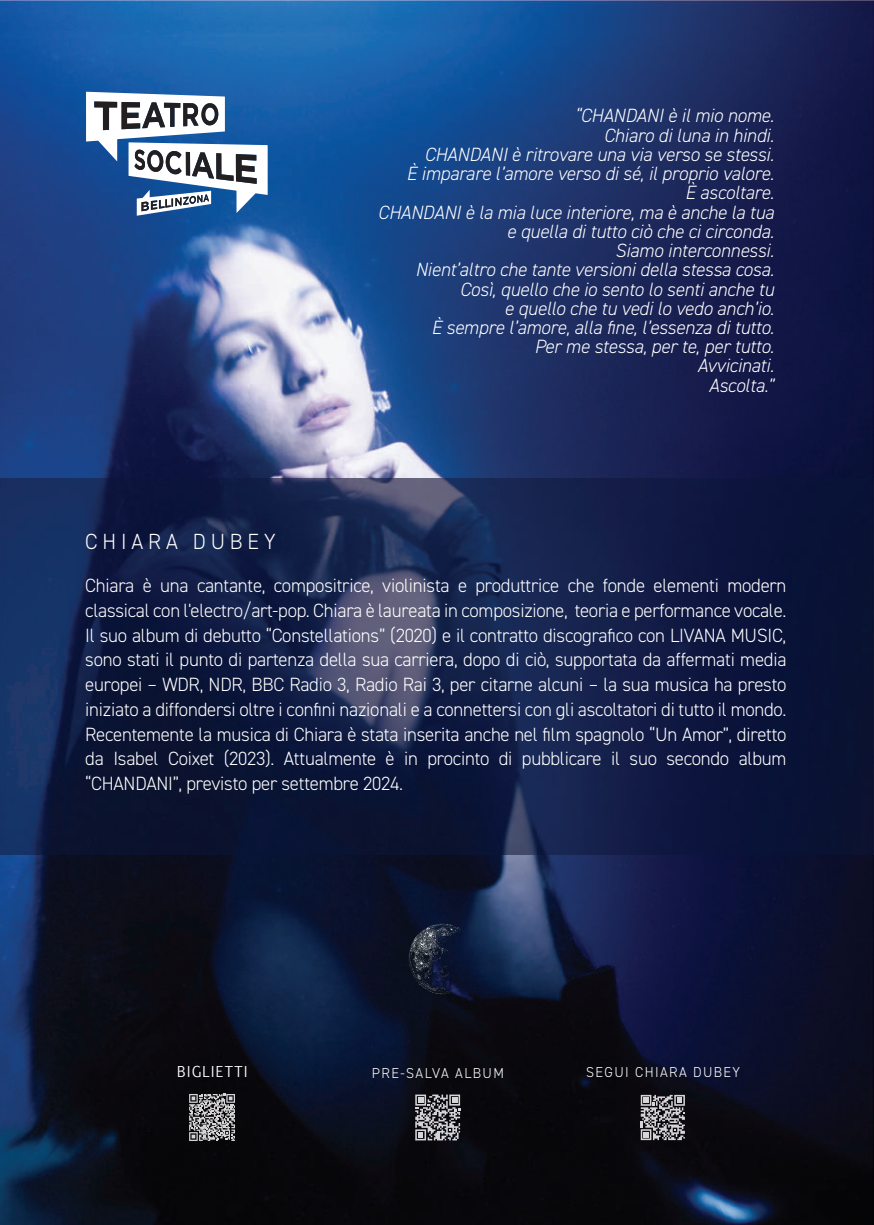
<style>
.page{position:relative;width:874px;height:1225px;background:#fff}
.page>*{position:absolute;margin:0;border:0;box-sizing:border-box;transform-origin:0 0}
.t1{font:300 22px "DIN2014";color:#fff}
.t2{font:300 19.2px/24.8px "DIN2014";letter-spacing:-.01em;color:#fff;text-align:justify}
.t3{font:italic 300 19.2px/19.2px "DIN2014";letter-spacing:-.005em;color:#fff;text-align:right}
.t4{font:300 14.4px "DIN2014";letter-spacing:.1em;color:#fff}
.t5{font:14.4px "Euphemia UCAS";letter-spacing:.1em;color:#fff}
</style>
<div class="page">
<img style="left:0;top:0;width:873px;height:1225px">
<img style="left:0;top:479px;width:873px;height:375px">
<svg style="left:408px;top:923px;width:58px;height:72px;background:#1b2338"></svg>
<svg style="left:640px;top:1094px;width:44px;height:46px;background:#78777a"></svg>
<svg style="left:415px;top:1094px;width:45px;height:46px;background:#747376"></svg>
<svg style="left:189px;top:1094px;width:46px;height:47px;background:#807f80"></svg>
<svg style="left:86px;top:92px;width:181px;height:124px"></svg>
<p class="t3" style="left:378px;top:106px;width:397px">“CHANDANI è il mio nome.<br>Chiaro di luna in hindi.<br>CHANDANI è ritrovare una via verso se stessi.<br>È imparare l’amore verso di sé, il proprio valore.<br>È ascoltare.<br>CHANDANI è la mia luce interiore, ma è anche la tua e quella di tutto ciò che ci circonda.<br>Siamo interconnessi.<br>Nient’altro che tante versioni della stessa cosa.<br>Così, quello che io sento lo senti anche tu<br>e quello che tu vedi lo vedo anch’io.<br>È sempre l’amore, alla fine, l’essenza di tutto.<br>Per me stessa, per te, per tutto.<br>Avvicinati.<br>Ascolta.”</p>
<p class="t1" style="left:85px;top:528px;width:192px">C H I A R A D U B E Y</p>
<p class="t2" style="left:85px;top:573px;width:702px">Chiara è una cantante, compositrice, violinista e produttrice che fonde elementi modern classical con l'electro/art-pop. Chiara è laureata in composizione, teoria e performance vocale.<br>Il suo album di debutto “Constellations” (2020) e il contratto discografico con LIVANA MUSIC, sono stati il punto di partenza della sua carriera, dopo di ciò, supportata da affermati media europei – WDR, NDR, BBC Radio 3, Radio Rai 3, per citarne alcuni – la sua musica ha presto iniziato a diffondersi oltre i confini nazionali e a connettersi con gli ascoltatori di tutto il mondo.<br>Recentemente la musica di Chiara è stata inserita anche nel film spagnolo “Un Amor”, diretto da Isabel Coixet (2023). Attualmente è in procinto di pubblicare il suo secondo album “CHANDANI”, previsto per settembre 2024.</p>
<p class="t5" style="left:177px;top:1061px;width:72px">BIGLIETTI</p>
<p class="t4" style="left:372px;top:1063px;width:133px">PRE-SALVA ALBUM</p>
<p class="t4" style="left:586px;top:1063px;width:155px">SEGUI CHIARA DUBEY</p>
</div>
